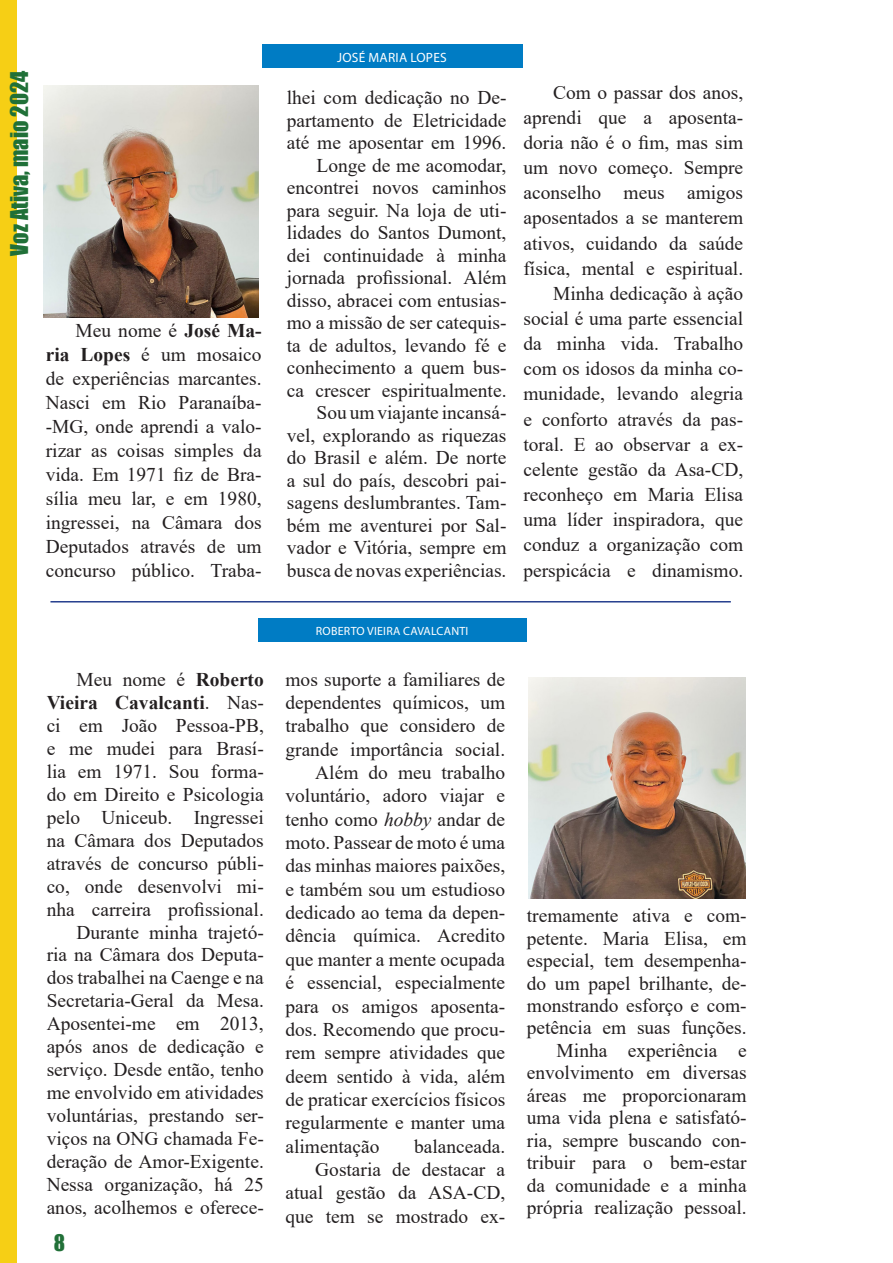
<style>
.page{position:relative;width:893px;height:1263px;background:#fff}
.page>*{position:absolute;margin:0;border:0;box-sizing:border-box;transform-origin:0 0}
.t1{font:22.5px "Impact";color:#207038}
.t2{font:21px "Impact";color:#217038}
.t3{font:19.5px/22.5px "Times New Roman";color:#231f20;text-align:justify}
.t4{font:13.5px "Myriad Pro";letter-spacing:.02em;color:#fff}
.t5{font:12px "Myriad Pro";letter-spacing:.02em;color:#fff}
.s1{font-weight:700}
.s2{font-style:italic}
</style>
<div class="page">
<div style="left:0;top:0;width:17px;height:1263px;background:#f6cf15"></div>
<img style="left:528px;top:677px;width:217px;height:221px">
<div style="left:258px;top:618px;width:269px;height:24px;background:#007cc4"></div>
<img style="left:43px;top:85px;width:215px;height:233px">
<div style="left:262px;top:45px;width:260px;height:23px;background:#007cc4"></div>
<hr style="left:50px;top:601px;width:681px;height:1px;background:#253f8e">
<p class="t1" style="left:2px;top:256px;width:186px;rotate:-90deg">Voz Ativa, maio 2024</p>
<p class="t3" style="left:46px;top:318px;width:217px;line-height:23.9px;text-indent:30px">Meu nome é <span class="s1">José Ma&shy;ria Lopes</span> é um mosaico de experiências marcantes.<br>Nasci em Rio Paranaíba--MG, onde aprendi a valo&shy;rizar as coisas simples da vida. Em 1971 fiz de Bra&shy;sília meu lar, e em 1980, ingressei, na Câmara dos Deputados através de um concurso público. Traba-</p>
<p class="t3" style="left:47px;top:667px;width:219px;line-height:23px;text-indent:30px">Meu nome é <span class="s1">Roberto Vieira Cavalcanti</span>. Nas&shy;ci em João Pessoa-PB, e me mudei para Brasí&shy;lia em 1971. Sou forma&shy;do em Direito e Psicologia pelo Uniceub. Ingressei na Câmara dos Deputados através de concurso públi&shy;co, onde desenvolvi mi&shy;nha carreira profissional.</p>
<p class="t3" style="left:47px;top:920px;width:219px;line-height:23px;text-indent:30px">Durante minha trajetó&shy;ria na Câmara dos Deputa&shy;dos trabalhei na Caenge e na Secretaria-Geral da Mesa.<br>Aposentei-me em 2013, após anos de dedicação e serviço. Desde então, tenho me envolvido em atividades voluntárias, prestando ser&shy;viços na ONG chamada Fe&shy;deração de Amor-Exigente.<br>Nessa organização, há 25 anos, acolhemos e oferece-</p>
<p class="t2" style="left:54px;top:1226px;width:13px">8</p>
<p class="t4" style="left:337px;top:49px;width:111px">JOSÉ MARIA LOPES</p>
<p class="t3" style="left:287px;top:86px;width:221px">lhei com dedicação no De&shy;partamento de Eletricidade até me aposentar em 1996.</p>
<p class="t3" style="left:287px;top:153px;width:221px;text-indent:30px">Longe de me acomodar, encontrei novos caminhos para seguir. Na loja de uti&shy;lidades do Santos Dumont, dei continuidade à minha jornada profissional. Além disso, abracei com entusias&shy;mo a missão de ser catequis&shy;ta de adultos, levando fé e conhecimento a quem bus&shy;ca crescer espiritualmente.</p>
<p class="t3" style="left:287px;top:401px;width:221px;text-indent:30px">Sou um viajante incansá&shy;vel, explorando as riquezas do Brasil e além. De norte a sul do país, descobri pai&shy;sagens deslumbrantes. Tam&shy;bém me aventurei por Sal&shy;vador e Vitória, sempre em busca de novas experiências.</p>
<p class="t3" style="left:523px;top:79px;width:221px;line-height:25.2px;text-indent:30px">Com o passar dos anos, aprendi que a aposenta&shy;doria não é o fim, mas sim um novo começo. Sempre aconselho meus amigos aposentados a se manterem ativos, cuidando da saúde física, mental e espiritual.</p>
<p class="t3" style="left:523px;top:280px;width:221px;line-height:25.2px;text-indent:30px">Minha dedicação à ação social é uma parte essencial da minha vida. Trabalho com os idosos da minha co&shy;munidade, levando alegria e conforto através da pas&shy;toral. E ao observar a ex&shy;celente gestão da Asa-CD, reconheço em Maria Elisa uma líder inspiradora, que conduz a organização com perspicácia e dinamismo.</p>
<p class="t5" style="left:316px;top:623px;width:154px">ROBERTO VIEIRA CAVALCANTI</p>
<p class="t3" style="left:285px;top:667px;width:221px;line-height:23.4px">mos suporte a familiares de dependentes químicos, um trabalho que considero de grande importância social.</p>
<p class="t3" style="left:285px;top:760px;width:221px;line-height:23.4px;text-indent:30px">Além do meu trabalho voluntário, adoro viajar e tenho como <span class="s2">hobby</span> andar de moto. Passear de moto é uma das minhas maiores paixões, e também sou um estudioso dedicado ao tema da depen&shy;dência química. Acredito que manter a mente ocupada é essencial, especialmente para os amigos aposenta&shy;dos. Recomendo que procu&shy;rem sempre atividades que deem sentido à vida, além de praticar exercícios físicos regularmente e manter uma alimentação</p>
<p class="t3" style="left:414px;top:1134px;width:93px">balanceada.</p>
<p class="t3" style="left:285px;top:1157px;width:221px;line-height:23.4px;text-indent:30px">Gostaria de destacar a atual gestão da ASA-CD, que tem se mostrado ex-</p>
<p class="t3" style="left:527px;top:904px;width:221px">tremamente ativa e com&shy;petente. Maria Elisa, em especial, tem desempenha&shy;do um papel brilhante, de&shy;monstrando esforço e com&shy;petência em suas funções.</p>
<p class="t3" style="left:527px;top:1038px;width:221px;text-indent:30px">Minha experiência e envolvimento em diversas áreas me proporcionaram uma vida plena e satisfató&shy;ria, sempre buscando con&shy;tribuir para o bem-estar da comunidade e a minha própria realização pessoal.</p>
</div>
